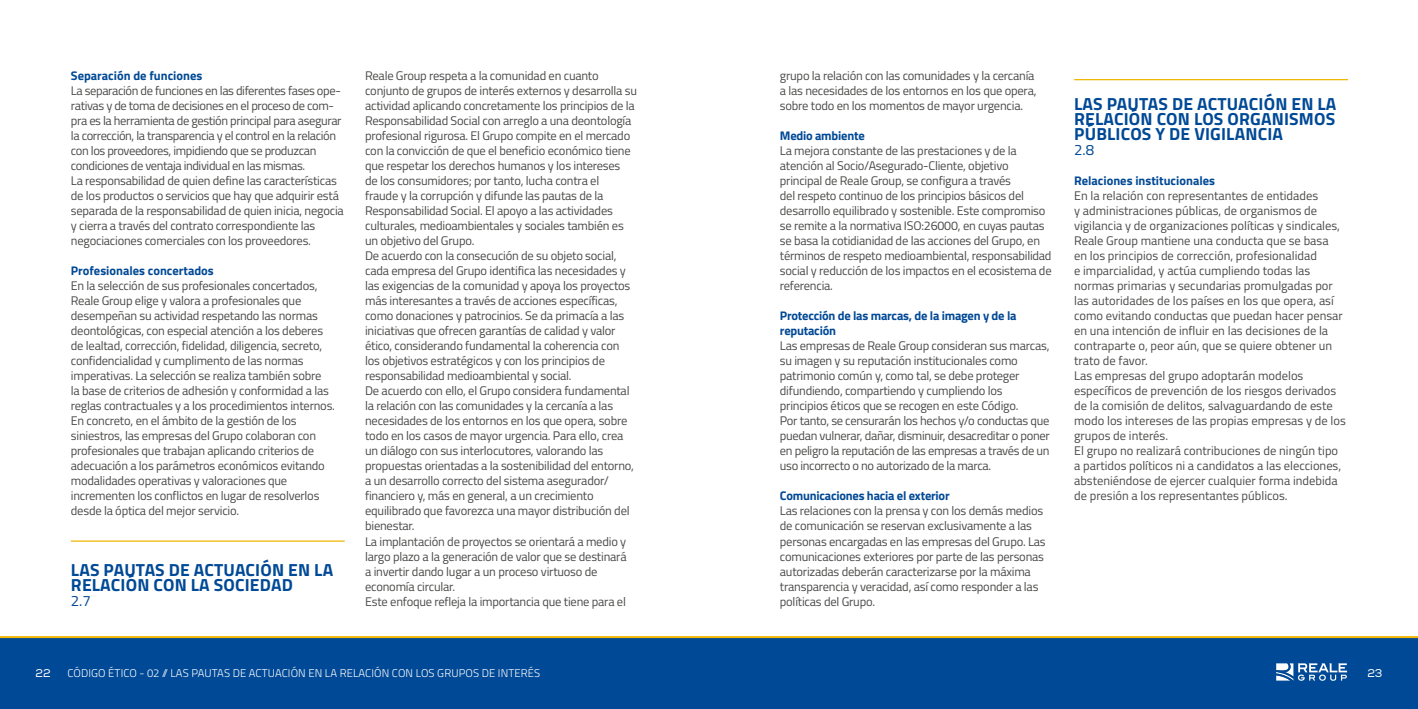
<style>
.page{position:relative;width:1418px;height:709px;background:#fff}
.page>*{position:absolute;margin:0;border:0;box-sizing:border-box;transform-origin:0 0}
.t1{font:700 17.5px/15px "Titillium";letter-spacing:.01em;color:#004996}
.t2{font:15px "Titillium";color:#004996}
.t3{font:12.5px/15px "Titillium";letter-spacing:-.015em;color:#4a4a49}
.t4{font:700 12.5px/15px "Titillium";letter-spacing:-.015em;color:#004996}
.t5{font:300 11.25px "Titillium";letter-spacing:.01em;color:#fff}
.t6{font:11.25px "Nexa";color:#fff}
</style>
<div class="page">
<div style="left:0;top:638px;width:1417px;height:71px;background:#004996"></div>
<svg style="left:1276px;top:663px;width:70px;height:17px"></svg>
<hr style="left:0;top:636px;width:1417px;height:2px;background:#f0b600">
<hr style="left:71px;top:540px;width:274px;height:1px;background:#f0b600">
<hr style="left:1074px;top:79px;width:273px;height:1px;background:#f0b600">
<p class="t4" style="left:71px;top:68px;width:133px">Separación de funciones</p>
<p class="t3" style="left:71px;top:83px;width:274px">La separación de funciones en las diferentes fases ope&shy;rativas y de toma de decisiones en el proceso de com&shy;pra es la herramienta de gestión principal para asegurar la corrección, la transparencia y el control en la relación con los proveedores, impidiendo que se produzcan condiciones de ventaja individual en las mismas.<br>La responsabilidad de quien define las características de los productos o servicios que hay que adquirir está separada de la responsabilidad de quien inicia, negocia y cierra a través del contrato correspondiente las negociaciones comerciales con los proveedores.</p>
<p class="t4" style="left:71px;top:263px;width:144px">Profesionales concertados</p>
<p class="t3" style="left:71px;top:278px;width:265px">En la selección de sus profesionales concertados, Reale Group elige y valora a profesionales que desempeñan su actividad respetando las normas deontológicas, con especial atención a los deberes de lealtad, corrección, fidelidad, diligencia, secreto, confidencialidad y cumplimento de las normas imperativas. La selección se realiza también sobre<br>la base de criterios de adhesión y conformidad a las reglas contractuales y a los procedimientos internos.<br>En concreto, en el ámbito de la gestión de los siniestros, las empresas del Grupo colaboran con profesionales que trabajan aplicando criterios de adecuación a los parámetros económicos evitando modalidades operativas y valoraciones que incrementen los conflictos en lugar de resolverlos desde la óptica del mejor servicio.</p>
<h1 class="t1" style="left:71px;top:561px;width:264px">LAS PAUTAS DE ACTUACIÓN EN LA<br>RELACIÓN CON LA SOCIEDAD</h1>
<p class="t2" style="left:71px;top:589px;width:22px">2.7</p>
<p class="t3" style="left:365px;top:68px;width:273px">Reale Group respeta a la comunidad en cuanto conjunto de grupos de interés externos y desarrolla su actividad aplicando concretamente los principios de la Responsabilidad Social con arreglo a una deontología profesional rigurosa. El Grupo compite en el mercado con la convicción de que el beneficio económico tiene que respetar los derechos humanos y los intereses<br>de los consumidores; por tanto, lucha contra el<br>fraude y la corrupción y difunde las pautas de la Responsabilidad Social. El apoyo a las actividades culturales, medioambientales y sociales también es un objetivo del Grupo.<br>De acuerdo con la consecución de su objeto social, cada empresa del Grupo identifica las necesidades y las exigencias de la comunidad y apoya los proyectos más interesantes a través de acciones específicas, como donaciones y patrocinios. Se da primacía a las iniciativas que ofrecen garantías de calidad y valor ético, considerando fundamental la coherencia con los objetivos estratégicos y con los principios de responsabilidad medioambiental y social.<br>De acuerdo con ello, el Grupo considera fundamental la relación con las comunidades y la cercanía a las necesidades de los entornos en los que opera, sobre todo en los casos de mayor urgencia. Para ello, crea un diálogo con sus interlocutores, valorando las propuestas orientadas a la sostenibilidad del entorno, a un desarrollo correcto del sistema asegurador/ financiero y, más en general, a un crecimiento equilibrado que favorezca una mayor distribución del bienestar.<br>La implantación de proyectos se orientará a medio y largo plazo a la generación de valor que se destinará<br>a invertir dando lugar a un proceso virtuoso de economía circular.<br>Este enfoque refleja la importancia que tiene para el</p>
<p class="t3" style="left:780px;top:68px;width:258px">grupo la relación con las comunidades y la cercanía a las necesidades de los entornos en los que opera, sobre todo en los momentos de mayor urgencia.</p>
<p class="t4" style="left:780px;top:128px;width:86px">Medio ambiente</p>
<p class="t3" style="left:780px;top:143px;width:273px">La mejora constante de las prestaciones y de la atención al Socio/Asegurado-Cliente, objetivo principal de Reale Group, se configura a través<br>del respeto continuo de los principios básicos del desarrollo equilibrado y sostenible. Este compromiso se remite a la normativa ISO:26000, en cuyas pautas se basa la cotidianidad de las acciones del Grupo, en términos de respeto medioambiental, responsabilidad social y reducción de los impactos en el ecosistema de referencia.</p>
<p class="t4" style="left:780px;top:308px;width:238px">Protección de las marcas, de la imagen y de la reputación</p>
<p class="t3" style="left:780px;top:338px;width:271px">Las empresas de Reale Group consideran sus marcas, su imagen y su reputación institucionales como patrimonio común y, como tal, se debe proteger difundiendo, compartiendo y cumpliendo los principios éticos que se recogen en este Código.<br>Por tanto, se censurarán los hechos y/o conductas que puedan vulnerar, dañar, disminuir, desacreditar o poner en peligro la reputación de las empresas a través de un uso incorrecto o no autorizado de la marca.</p>
<p class="t4" style="left:780px;top:488px;width:171px">Comunicaciones hacia el exterior</p>
<p class="t3" style="left:780px;top:503px;width:267px">Las relaciones con la prensa y con los demás medios de comunicación se reservan exclusivamente a las personas encargadas en las empresas del Grupo. Las comunicaciones exteriores por parte de las personas autorizadas deberán caracterizarse por la máxima transparencia y veracidad, así como responder a las políticas del Grupo.</p>
<h1 class="t1" style="left:1074px;top:96px;width:264px;text-align:justify">LAS PAUTAS DE ACTUACIÓN EN LA RELACIÓN CON LOS ORGANISMOS PÚBLICOS Y DE VIGILANCIA</h1>
<p class="t2" style="left:1074px;top:139px;width:22px">2.8</p>
<p class="t4" style="left:1074px;top:173px;width:142px">Relaciones institucionales</p>
<p class="t3" style="left:1074px;top:188px;width:273px">En la relación con representantes de entidades<br>y administraciones públicas, de organismos de vigilancia y de organizaciones políticas y sindicales, Reale Group mantiene una conducta que se basa<br>en los principios de corrección, profesionalidad<br>e imparcialidad, y actúa cumpliendo todas las normas primarias y secundarias promulgadas por las autoridades de los países en los que opera, así como evitando conductas que puedan hacer pensar en una intención de influir en las decisiones de la contraparte o, peor aún, que se quiere obtener un trato de favor.<br>Las empresas del grupo adoptarán modelos específicos de prevención de los riesgos derivados de la comisión de delitos, salvaguardando de este modo los intereses de las propias empresas y de los grupos de interés.<br>El grupo no realizará contribuciones de ningún tipo a partidos políticos ni a candidatos a las elecciones, absteniéndose de ejercer cualquier forma indebida de presión a los representantes públicos.</p>
<p class="t6" style="left:35px;top:666px;width:17px">22</p>
<p class="t5" style="left:67px;top:664px;width:474px">CÓDIGO ÉTICO - 02 // LAS PAUTAS DE ACTUACIÓN EN LA RELACIÓN CON LOS GRUPOS DE INTERÉS</p>
<p class="t6" style="left:1367px;top:666px;width:17px">23</p>
</div>
